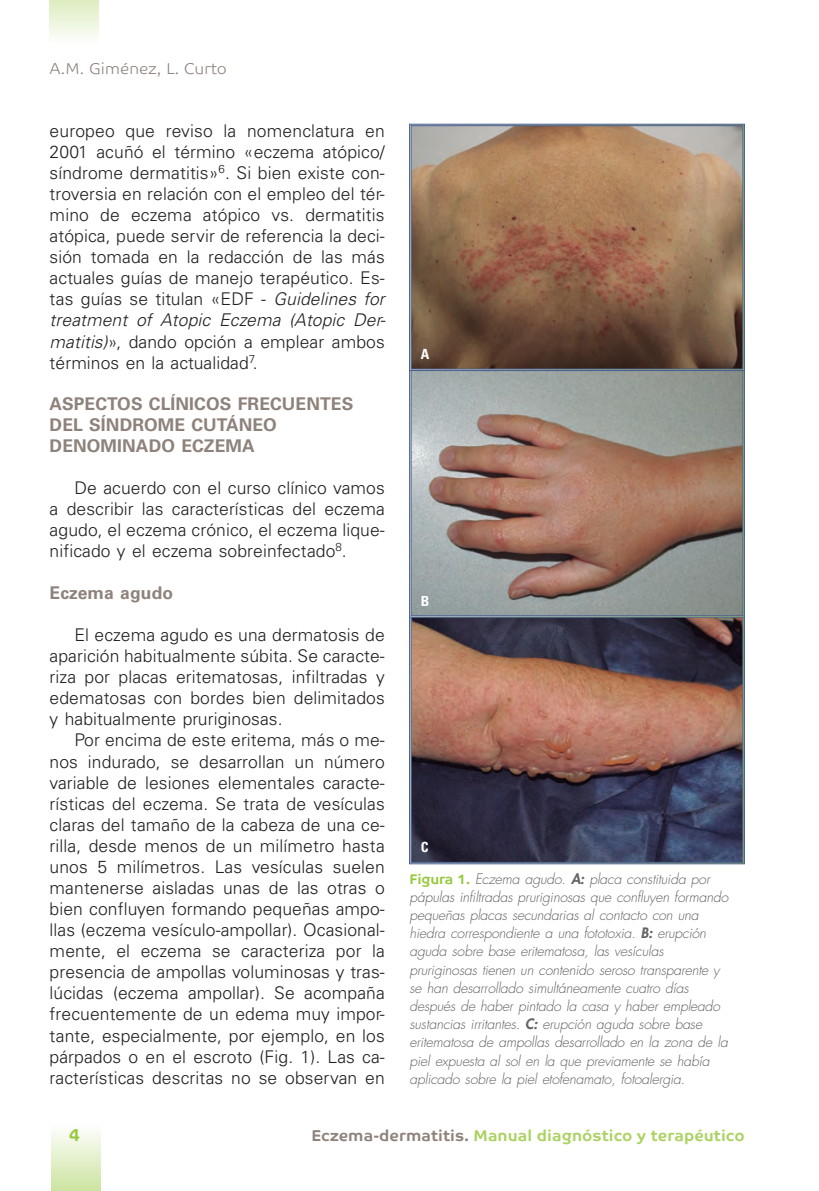
<style>
.page{position:relative;width:819px;height:1191px;background:#fff}
.page>*{position:absolute;margin:0;border:0;box-sizing:border-box;transform-origin:0 0}
.t1{font:300 17.5px/21px "Univers LT Std";letter-spacing:.005em;color:#231f20;text-align:justify}
.t2{font:700 17.5px/21px "Univers LT Std";letter-spacing:.005em;color:#8e827b}
.t3{font:700 17.5px "Co Text";color:#97c93c}
.t4{font:700 15.75px "Co Text";letter-spacing:.005em;color:#abd261}
.t5{font:300 15.75px "Co Text";letter-spacing:.005em;color:#8e827b}
.t6{font:italic 300 14px/18.2px "Futura Std";letter-spacing:-.015em;color:#636366}
.t7{font:700 condensed 14px "Univers LT Std";color:#fff}
.s1{font-style:italic}
.s2{font-family:"Co Text";font-weight:700;font-style:normal;color:#97c93c}
.s3{font-weight:800}
.s4{color:#8e827b}
</style>
<div class="page">
<div style="left:52px;top:1124px;width:49px;height:67px;background:linear-gradient(to bottom,#fefefe,#cce3a0)"></div>
<div style="left:50px;top:0;width:49px;height:43px;background:linear-gradient(to bottom,#ddecbf,#fdfefc)"></div>
<svg style="left:409px;top:617px;width:335px;height:247px;background:#675055"></svg>
<svg style="left:409px;top:371px;width:335px;height:246px;background:#9c8b81"></svg>
<div style="left:411px;top:370px;width:332px;height:246px;border:1px solid #485d92"></div>
<svg style="left:409px;top:124px;width:335px;height:247px;background:#916f56"></svg>
<div style="left:411px;top:125px;width:332px;height:244px;border:1px solid #485d92"></div>
<p class="t5" style="left:50px;top:59px;width:179px">A.M. Giménez, L. Curto</p>
<p class="t1" style="left:50px;top:120px;width:337px">europeo que reviso la nomenclatura en 2001 acuñó el término «eczema atópico/ síndrome dermatitis»<sup>6</sup>. Si bien existe con&shy;troversia en relación con el empleo del tér&shy;mino de eczema atópico vs. dermatitis atópica, puede servir de referencia la deci&shy;sión tomada en la redacción de las más actuales guías de manejo terapéutico. Es&shy;tas guías se titulan «EDF - <span class="s1">Guidelines for treatment of Atopic Eczema (Atopic Der&shy;matitis)</span>», dando opción a emplear ambos términos en la actualidad<sup>7</sup>.</p>
<p class="t2" style="left:50px;top:393px;width:305px">ASPECTOS CLÍNICOS FRECUENTES<br>DEL SÍNDROME CUTÁNEO<br>DENOMINADO ECZEMA</p>
<p class="t1" style="left:50px;top:477px;width:337px;text-indent:25px">De acuerdo con el curso clínico vamos a describir las características del eczema agudo, el eczema crónico, el eczema lique&shy;nificado y el eczema sobreinfectado<sup>8</sup>.</p>
<p class="t2" style="left:50px;top:582px;width:125px">Eczema agudo</p>
<p class="t1" style="left:50px;top:624px;width:337px;text-indent:25px">El eczema agudo es una dermatosis de aparición habitualmente súbita. Se caracte&shy;riza por placas eritematosas, infiltradas y edematosas con bordes bien delimitados y habitualmente pruriginosas.</p>
<p class="t1" style="left:50px;top:730px;width:337px;text-indent:25px">Por encima de este eritema, más o me&shy;nos indurado, se desarrollan un número variable de lesiones elementales caracte&shy;rísticas del eczema. Se trata de vesículas claras del tamaño de la cabeza de una ce&shy;rilla, desde menos de un milímetro hasta unos 5 milímetros. Las vesículas suelen mantenerse aisladas unas de las otras o bien confluyen formando pequeñas ampo&shy;llas (eczema vesículo-ampollar). Ocasional&shy;mente, el eczema se caracteriza por la presencia de ampollas voluminosas y tras&shy;lúcidas (eczema ampollar). Se acompaña frecuentemente de un edema muy impor&shy;tante, especialmente, por ejemplo, en los párpados o en el escroto (Fig. 1). Las ca&shy;racterísticas descritas no se observan en</p>
<p class="t7" style="left:421px;top:345px;width:10px">A</p>
<p class="t7" style="left:421px;top:592px;width:10px">B</p>
<p class="t7" style="left:421px;top:838px;width:9px">C</p>
<p class="t6" style="left:409px;top:870px;width:320px"><span class="s2">Figura 1.</span> Eczema agudo. <span class="s3">A:</span> placa constituida por pápulas infiltradas pruriginosas que confluyen formando pequeñas placas secundarias al contacto con una hiedra correspondiente a una fototoxia. <span class="s3">B:</span> erupción aguda sobre base eritematosa, las vesículas pruriginosas tienen un contenido seroso transparente y se han desarrollado simultáneamente cuatro días después de haber pintado la casa y haber empleado sustancias irritantes. <span class="s3">C:</span> erupción aguda sobre base eritematosa de ampollas desarrollado en la zona de la piel expuesta al sol en la que previamente se había aplicado sobre la piel etofenamato, fotoalergia.</p>
<p class="t3" style="left:69px;top:1124px;width:13px">4</p>
<p class="t4" style="left:311px;top:1125px;width:434px"><span class="s4">Eczema-dermatitis.</span> Manual diagnóstico y terapéutico</p>
</div>
